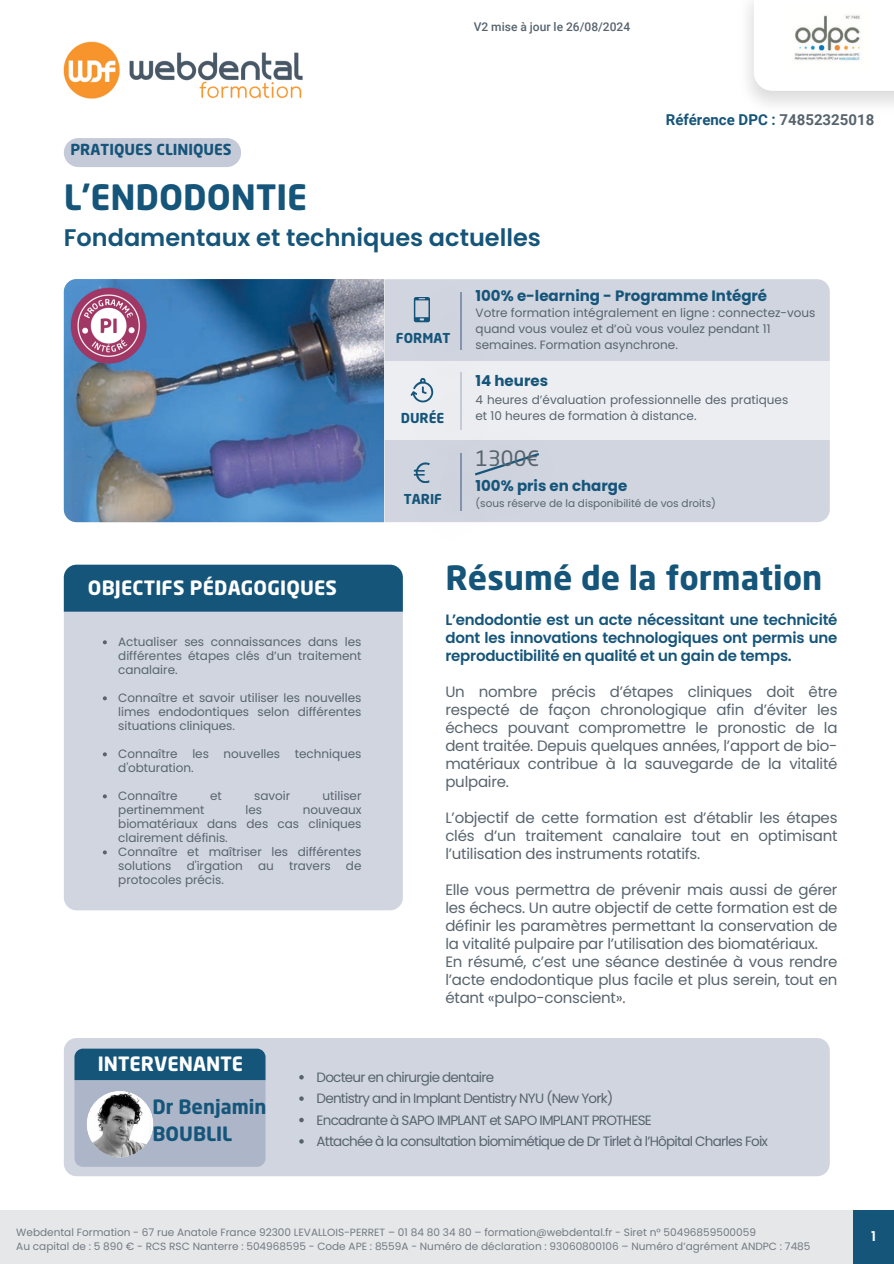
<style>
.page{position:relative;width:894px;height:1264px;background:#fff}
.page>*{position:absolute;margin:0;border:0;box-sizing:border-box;transform-origin:0 0}
.t1{font:700 34.5px "Neo Sans Std";color:#16557a}
.t2{font:700 33px "Neo Sans Std";color:#16557a}
.t3{font:600 24px "Poppins";color:#16557a}
.t4{font:21px "Neo Sans Std";color:#57646e}
.t5{font:700 19.5px "Neo Sans Std";letter-spacing:.01em;color:#fff}
.t6{font:700 19.5px/27px "Neo Sans Std";color:#16557a}
.t7{font:15px/18px "Poppins";letter-spacing:-.015em;color:#57646e;text-align:justify}
.t8{font:600 15px/18px "Poppins";letter-spacing:-.015em;color:#16557a;text-align:justify}
.t9{font:700 15px "Poppins";color:#16557a}
.t10{font:700 15px "Roboto";color:#16557a}
.t11{font:700 15px "Neo Sans Std";color:#16557a}
.t12{font:13.5px "Poppins";letter-spacing:-.055em;color:#57646e}
.t13{font:700 13.5px "Neo Sans Std";color:#16557a}
.t14{font:600 13.5px "Poppins";color:#fff}
.t15{font:12px/14px "Poppins";letter-spacing:-.005em;color:#57646e}
.t16{font:500 12px "Roboto";color:#57646e}
.t17{font:10.5px "Poppins";color:#717a83}
.t18{font:10.5px "Poppins";color:#57646e}
.s1{color:#57646e}
</style>
<div class="page">
<img style="left:63px;top:41px;width:240px;height:58px">
<div style="left:64px;top:564px;width:339px;height:346px;background:#d1d5e0;border-radius:13px"></div>
<div style="left:64px;top:564px;width:339px;height:47px;background:#16557a"></div>
<div style="left:384px;top:279px;width:445px;height:243px;background:#d1d5e0"></div>
<div style="left:384px;top:361px;width:445px;height:79px;background:#edeef2"></div>
<div style="left:0;top:1210px;width:893px;height:53px;background:#e6e7e8"></div>
<div style="left:853px;top:1210px;width:40px;height:53px;background:#16557a"></div>
<div style="left:413px;top:285px;width:76px;height:76px;background:#d0d4df"></div>
<hr style="left:460px;top:292px;width:2px;height:58px;background:#8294ae">
<img style="left:413px;top:459px;width:76px;height:63px">
<div style="left:440px;top:440px;width:113px;height:81px;background:#cfd3de"></div>
<svg style="left:475px;top:453px;width:64px;height:22px"></svg>
<img style="left:413px;top:377px;width:76px;height:82px">
<hr style="left:460px;top:372px;width:2px;height:58px;background:#c5cad8">
<img style="left:64px;top:279px;width:320px;height:243px">
<div style="left:64px;top:1037px;width:765px;height:139px;background:#d1d5e0;border-radius:13px"></div>
<svg style="left:74px;top:1048px;width:191px;height:118px"></svg>
<svg style="left:413px;top:297px;width:17px;height:25px"></svg>
<svg style="left:413px;top:462px;width:17px;height:21px"></svg>
<svg style="left:410px;top:378px;width:23px;height:24px"></svg>
<img style="left:87px;top:1091px;width:66px;height:66px;border-radius:50%">
<img style="left:64px;top:281px;width:90px;height:90px">
<div style="left:64px;top:138px;width:177px;height:29px;background:#c5cad8;border-radius:15px"></div>
<img style="left:794px;top:15px;width:66px;height:46px">
<svg style="left:299px;top:1075px;width:4px;height:4px"></svg>
<svg style="left:299px;top:1096px;width:4px;height:4px"></svg>
<svg style="left:299px;top:1117px;width:4px;height:5px"></svg>
<svg style="left:299px;top:1139px;width:4px;height:4px"></svg>
<svg style="left:103px;top:640px;width:4px;height:4px"></svg>
<svg style="left:103px;top:696px;width:4px;height:4px"></svg>
<svg style="left:103px;top:752px;width:4px;height:4px"></svg>
<svg style="left:103px;top:794px;width:4px;height:4px"></svg>
<svg style="left:103px;top:850px;width:4px;height:4px"></svg>
<p class="t11" style="left:70px;top:143px;width:163px">PRATIQUES CLINIQUES</p>
<p class="t16" style="left:473px;top:20px;width:158px">V2 mise à jour le 26/08/2024</p>
<p class="t1" style="left:64px;top:183px;width:245px">L’ENDODONTIE</p>
<p class="t3" style="left:64px;top:221px;width:478px">Fondamentaux et techniques actuelles</p>
<p class="t10" style="left:665px;top:111px;width:210px">Référence DPC : <span class="s1">74852325018</span></p>
<p class="t5" style="left:88px;top:580px;width:250px">OBJECTIFS PÉDAGOGIQUES</p>
<p class="t15" style="left:118px;top:635px;width:245px;text-align:justify">Actualiser ses connaissances dans les différentes étapes clés d’un traitement canalaire.</p>
<h4 class="t15" style="left:118px;top:691px;width:245px;text-align:justify">Connaître et savoir utiliser les nouvelles limes endodontiques selon différentes situations cliniques.</h4>
<p class="t15" style="left:118px;top:747px;width:245px">Connaître les nouvelles techniques d'obturation.</p>
<p class="t15" style="left:118px;top:789px;width:61px">Connaître</p>
<p class="t15" style="left:210px;top:789px;width:13px">et</p>
<p class="t15" style="left:254px;top:789px;width:38px">savoir</p>
<p class="t15" style="left:322px;top:789px;width:40px">utiliser</p>
<p class="t15" style="left:118px;top:803px;width:88px">pertinemment</p>
<p class="t15" style="left:245px;top:803px;width:18px">les</p>
<p class="t15" style="left:118px;top:803px;width:245px;text-align:justify;text-indent:185px">nouveaux biomatériaux dans des cas cliniques clairement définis.</p>
<p class="t15" style="left:118px;top:845px;width:245px">Connaître et maîtriser les différentes solutions</p>
<p class="t15" style="left:187px;top:859px;width:58px">d'irgation</p>
<p class="t15" style="left:258px;top:859px;width:17px">au</p>
<p class="t15" style="left:289px;top:859px;width:43px">travers</p>
<p class="t15" style="left:346px;top:859px;width:17px">de</p>
<p class="t15" style="left:118px;top:873px;width:107px">protocoles précis.</p>
<p class="t13" style="left:396px;top:333px;width:56px">FORMAT</p>
<p class="t13" style="left:400px;top:412px;width:45px">DURÉE</p>
<p class="t13" style="left:404px;top:493px;width:40px">TARIF</p>
<h2 class="t9" style="left:475px;top:285px;width:293px">100% e-learning - Programme Intégré</h2>
<p class="t15" style="left:475px;top:305px;width:341px;line-height:15.8px">Votre formation intégralement en ligne : connectez-vous quand vous voulez et d’où vous voulez pendant 11 semaines. Formation asynchrone.</p>
<p class="t9" style="left:475px;top:370px;width:74px">14 heures</p>
<h5 class="t15" style="left:475px;top:392px;width:314px;line-height:15.8px">4 heures d’évaluation professionnelle des pratiques et 10 heures de formation à distance.</h5>
<p class="t4" style="left:475px;top:449px;width:65px">1300€</p>
<p class="t9" style="left:475px;top:475px;width:153px">100% pris en charge</p>
<p class="t18" style="left:475px;top:495px;width:242px">(sous réserve de la disponibilité de vos droits)</p>
<p class="t2" style="left:445px;top:564px;width:378px">Résumé de la formation</p>
<p class="t8" style="left:445px;top:610px;width:393px">L’endodontie est un acte nécessitant une technicité dont les innovations technologiques ont permis une reproductibilité en qualité et un gain de temps.</p>
<p class="t7" style="left:445px;top:682px;width:393px">Un nombre précis d’étapes cliniques doit être respecté de façon chronologique afin d’éviter les échecs pouvant compromettre le pronostic de la dent traitée. Depuis quelques années, l’apport de bio&shy;matériaux contribue à la sauvegarde de la vitalité pulpaire.</p>
<p class="t7" style="left:445px;top:808px;width:393px">L’objectif de cette formation est d’établir les étapes clés d’un traitement canalaire tout en optimisant l’utilisation des instruments rotatifs.</p>
<p class="t7" style="left:445px;top:880px;width:393px">Elle vous permettra de prévenir mais aussi de gérer les échecs. Un autre objectif de cette formation est de définir les paramètres permettant la conservation de la vitalité pulpaire par l’utilisation des biomatériaux.</p>
<p class="t7" style="left:445px;top:952px;width:393px">En résumé, c’est une séance destinée à vous rendre l’acte endodontique plus facile et plus serein, tout en étant «pulpo-conscient».</p>
<h4 class="t5" style="left:98px;top:1055px;width:147px">INTERVENANTE</h4>
<p class="t6" style="left:152px;top:1095px;width:115px">Dr Benjamin<br>BOUBLIL</p>
<p class="t12" style="left:316px;top:1067px;width:179px">Docteur en chirurgie dentaire</p>
<p class="t12" style="left:316px;top:1088px;width:298px">Dentistry and in Implant Dentistry NYU (New York)</p>
<p class="t12" style="left:316px;top:1110px;width:336px">Encadrante à SAPO IMPLANT et SAPO IMPLANT PROTHESE</p>
<h6 class="t12" style="left:316px;top:1131px;width:453px">Attachée à la consultation biomimétique de Dr Tirlet à l’Hôpital Charles Foix</h6>
<p class="t17" style="left:16px;top:1225px;width:741px">Webdental Formation - 67 rue Anatole France 92300 LEVALLOIS-PERRET – 01 84 80 34 80 – formation@webdental.fr - Siret n° 50496859500059</p>
<p class="t17" style="left:16px;top:1238px;width:795px">Au capital de : 5 890 € - RCS RSC Nanterre : 504968595 - Code APE : 8559A - Numéro de déclaration : 93060800106 – Numéro d’agrément ANDPC : 7485</p>
<p class="t14" style="left:870px;top:1226px;width:6px">1</p>
</div>
